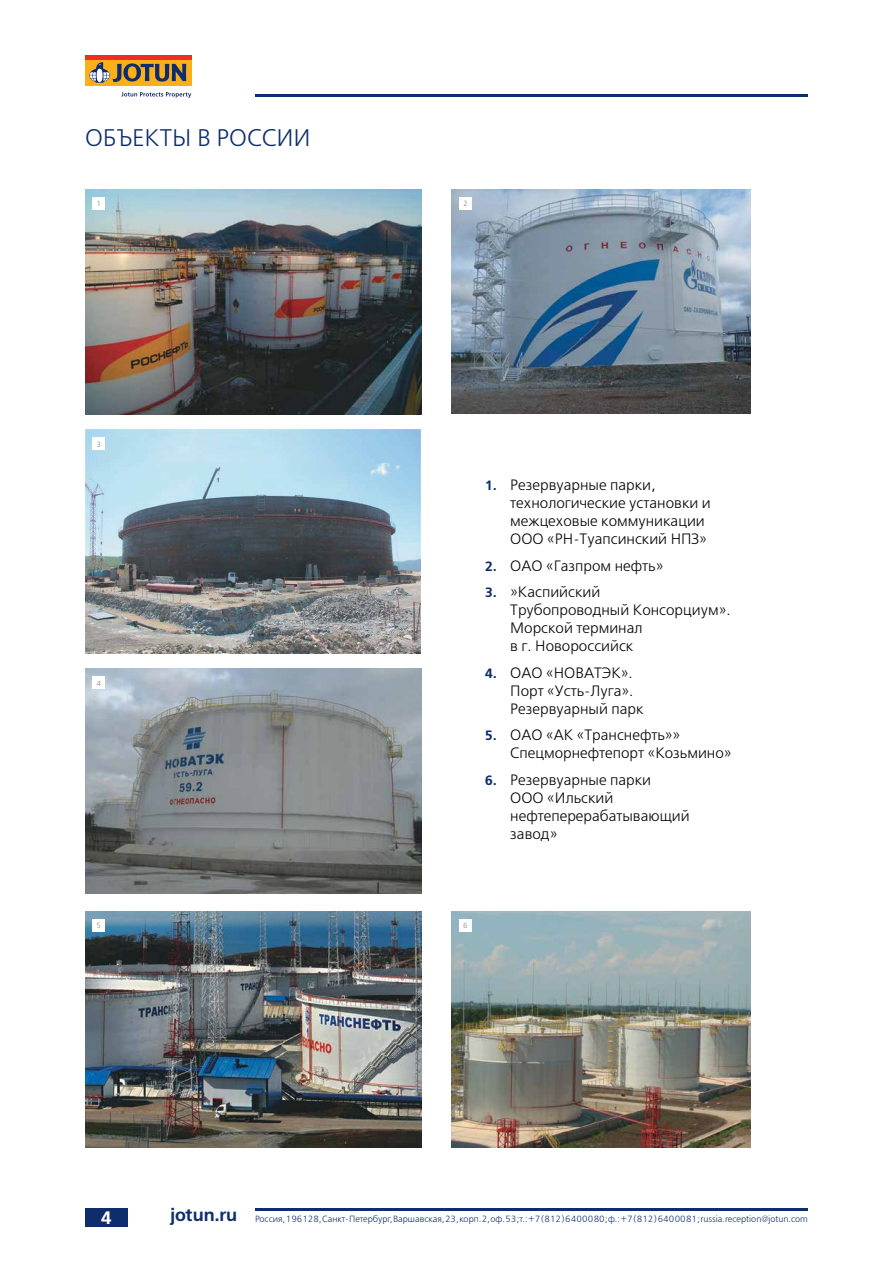
<style>
.page{position:relative;width:893px;height:1263px;background:#fff}
.page>*{position:absolute;margin:0;border:0;box-sizing:border-box;transform-origin:0 0}
.t1{font:24px "Free Set C";color:#0e2d6d}
.t2{font:700 18px "Free Set C";color:#fff}
.t3{font:15px/18px "Free Set C";color:#000}
.t4{font:9px "Free Set C";color:#0e2d6d}
.t5{font:7.5px "Free Set C";color:#808285}
.s1{font-weight:700;font-size:13.5px;color:#0e2d6d}
.s2{font-weight:700;font-size:18px}
</style>
<div class="page">
<img style="left:85px;top:189px;width:336px;height:225px">
<img style="left:85px;top:430px;width:336px;height:224px">
<img style="left:85px;top:669px;width:336px;height:225px">
<img style="left:85px;top:911px;width:336px;height:236px">
<img style="left:451px;top:189px;width:299px;height:225px">
<img style="left:451px;top:911px;width:299px;height:236px">
<div style="left:93px;top:197px;width:12px;height:12px;background:#fff"></div>
<div style="left:93px;top:437px;width:12px;height:13px;background:#fff"></div>
<div style="left:93px;top:676px;width:12px;height:13px;background:#fff"></div>
<div style="left:93px;top:919px;width:12px;height:13px;background:#fff"></div>
<div style="left:459px;top:919px;width:13px;height:13px;background:#fff"></div>
<div style="left:459px;top:197px;width:13px;height:12px;background:#fff"></div>
<div style="left:85px;top:1208px;width:43px;height:19px;background:#0e2d6d"></div>
<hr style="left:255px;top:1208px;width:553px;height:2px;background:#0e2d6d">
<div style="left:85px;top:60px;width:106px;height:26px;background:#fcaf17"></div>
<div style="left:85px;top:55px;width:106px;height:5px;background:#ee2e24"></div>
<svg style="left:89px;top:62px;width:97px;height:21px"></svg>
<svg style="left:121px;top:92px;width:70px;height:6px"></svg>
<hr style="left:255px;top:95px;width:553px;height:2px;background:#0e2d6d">
<h1 class="t1" style="left:85px;top:125px;width:161px">ОБЪЕКТЫ В РОССИИ</h1>
<p class="t5" style="left:97px;top:199px;width:6px">1</p>
<p class="t5" style="left:463px;top:199px;width:6px">2</p>
<p class="t5" style="left:97px;top:440px;width:6px">3</p>
<p class="t5" style="left:97px;top:679px;width:6px">4</p>
<p class="t3" style="left:510px;top:477px;width:202px;text-indent:-26px"><span class="s1">1.</span> Резервуарные парки, технологические установки и межцеховые коммуникации<br>ООО</p>
<p class="t3" style="left:547px;top:531px;width:134px">«РН -Туапсинский НПЗ</p>
<p class="t3" style="left:699px;top:531px;width:9px">»</p>
<p class="t3" style="left:485px;top:557px;width:37px"><span class="s1">2.</span> ОАО</p>
<p class="t3" style="left:546px;top:557px;width:119px">«Газпром нефть»</p>
<p class="t3" style="left:510px;top:584px;width:222px;text-indent:-26px"><span class="s1">3.</span> »Каспийский<br>Трубопроводный Консорциум».<br>Морской терминал<br>в г. Н овороссийск</p>
<p class="t3" style="left:485px;top:664px;width:37px"><span class="s1">4.</span> ОАО</p>
<p class="t3" style="left:546px;top:664px;width:18px">«НОВАТ</p>
<p class="t3" style="left:510px;top:664px;width:135px;text-indent:92px">ЭК».<br>П орт «Усть-Луга».<br>Резервуарный парк</p>
<p class="t3" style="left:485px;top:727px;width:37px"><span class="s1">5.</span> ОАО</p>
<p class="t3" style="left:510px;top:727px;width:223px;text-indent:36px">«АК «Транснефть»»<br>Спецморнефтепорт «Козьмино»</p>
<p class="t3" style="left:510px;top:771px;width:142px;text-indent:-26px"><span class="s1">6.</span> Резервуарные парки<br>ООО</p>
<p class="t3" style="left:510px;top:789px;width:181px;text-indent:37px">«Ильский нефтеперерабатывающий завод»</p>
<p class="t5" style="left:97px;top:922px;width:6px">5</p>
<p class="t5" style="left:463px;top:922px;width:6px">6</p>
<p class="t2" style="left:101px;top:1207px;width:13px">4</p>
<p class="t4" style="left:170px;top:1214px;width:639px"><span class="s2">jotun.ru</span> Россия, 196128, Санкт-Петербург, Варшавская, 23, корп. 2, оф. 53; т.: +7 (812) 640 00 80; ф.: +7 (812) 640 00 81; russia.reception@jotun.com</p>
</div>
